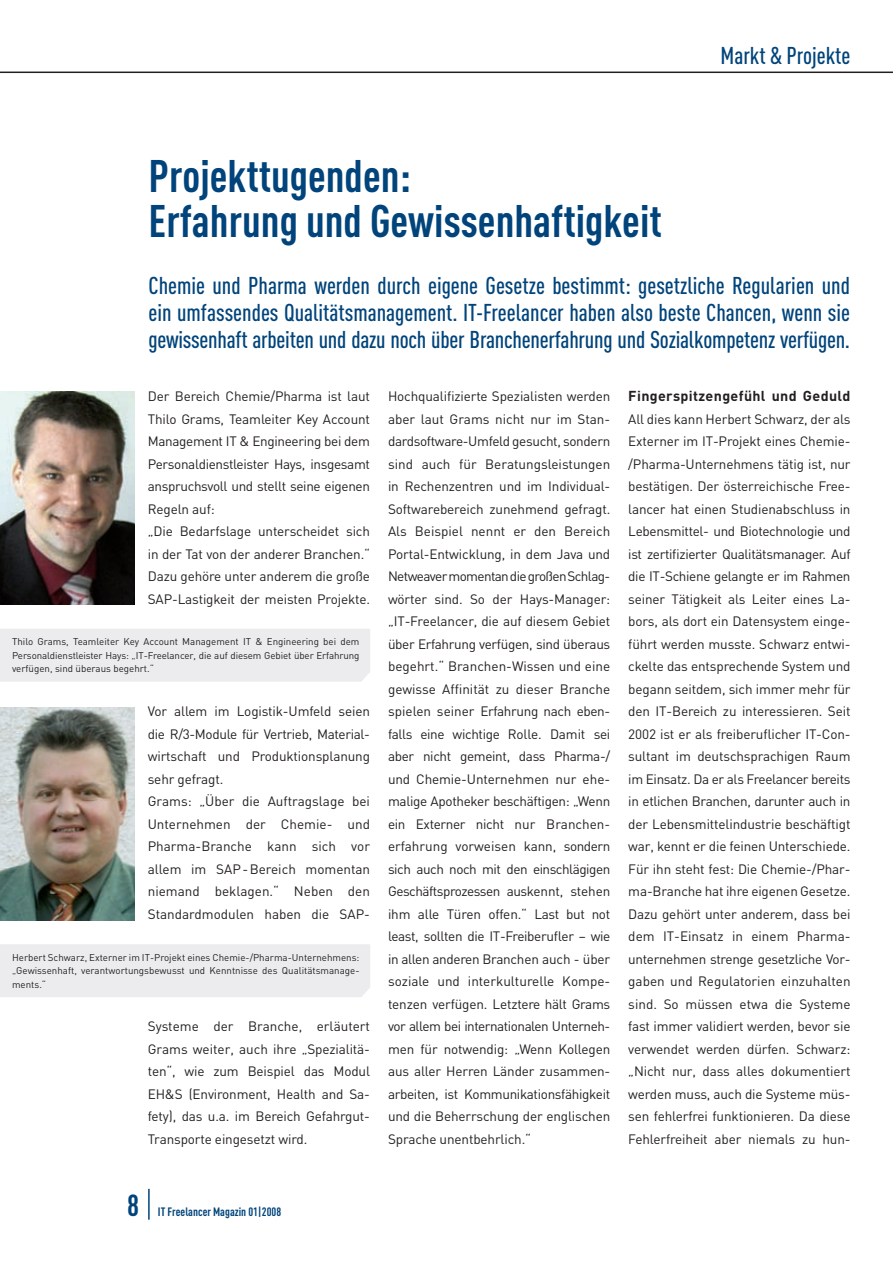
<style>
.page{position:relative;width:893px;height:1263px;background:#fff}
.page>*{position:absolute;margin:0;border:0;box-sizing:border-box;transform-origin:0 0}
.t1{font:700 45px/45px "DIN Cond";color:#00447b}
.t2{font:500 24px/27px "DIN Cond";letter-spacing:-.01em;color:#00447b;text-align:justify}
.t3{font:700 14.25px "DIN";letter-spacing:.025em;color:#231f20}
.t4{font:13.5px/22.5px "DIN";letter-spacing:-.01em;color:#231f20;text-align:justify}
.t5{font:700 12px "DIN Cond";color:#00447b}
.t6{font:9.75px/13.5px "DIN";color:#231f20;text-align:justify}
</style>
<div class="page">
<hr style="left:0;top:72px;width:893px;height:1px;background:#231f20">
<hr style="left:148px;top:1189px;width:2px;height:31px;background:#00447b">
<img style="left:0;top:392px;width:135px;height:213px">
<div style="left:0;top:629px;width:370px;height:53px;background:#ececee"></div>
<img style="left:0;top:708px;width:135px;height:212px">
<div style="left:0;top:944px;width:370px;height:53px;background:#ececee"></div>
<h2 class="t2" style="left:720px;top:42px;width:131px">Markt &amp; Projekte</h2>
<h1 class="t1" style="left:148px;top:152px;width:515px">Projekttugenden:<br>Erfahrung und Gewissenhaftigkeit</h1>
<p class="t2" style="left:148px;top:272px;width:703px">Chemie und Pharma werden durch eigene Gesetze bestimmt: gesetzliche Regularien und ein umfassendes Qualitätsmanagement. IT-Freelancer haben also beste Chancen, wenn sie gewissenhaft arbeiten und dazu noch über Branchenerfahrung und Sozialkompetenz verfügen.</p>
<p class="t4" style="left:148px;top:385px;width:224px;text-align:left">Der Bereich Chemie/Pharma ist laut Thilo Grams, Teamleiter Key Account Management IT &amp; Engineering bei dem Personaldienstleister Hays, insgesamt anspruchsvoll und stellt seine eigenen Regeln auf:<br>„Die Bedarfslage unterscheidet sich in der Tat von der anderer Branchen.“ Dazu gehöre unter anderem die große SAP-Lastigkeit der meisten Projekte.</p>
<p class="t6" style="left:12px;top:635px;width:349px">Thilo Grams, Teamleiter Key Account Management IT &amp; Engineering bei dem Personaldienstleister Hays: „IT-Freelancer, die auf diesem Gebiet über Erfahrung verfügen, sind überaus begehrt.“</p>
<p class="t4" style="left:148px;top:700px;width:224px;text-align:left">Vor allem im Logistik-Umfeld seien die R/3-Module für Vertrieb, Material&shy;wirtschaft und Produktionsplanung sehr gefragt.<br>Grams: „Über die Auftragslage bei<br>Unternehmen der Chemie- und<br>Pharma-Branche kann sich vor allem im SAP - Bereich momentan niemand beklagen.“ Neben den<br>Standardmodulen haben die SAP-</p>
<p class="t6" style="left:12px;top:950px;width:349px">Herbert Schwarz, Externer im IT-Projekt eines Chemie-/Pharma-Unternehmens: „Gewissenhaft, verantwortungsbewusst und Kenntnisse des Qualitätsmanage&shy;ments.“</p>
<p class="t4" style="left:148px;top:1015px;width:224px">Systeme der Branche, erläutert Grams weiter, auch ihre „Spezialitä&shy;ten“, wie zum Beispiel das Modul EH&amp;S (Environment, Health and Sa&shy;fety), das u.a. im Bereich Gefahrgut-Transporte eingesetzt wird.</p>
<p class="t4" style="left:388px;top:385px;width:224px">Hochqualifizierte Spezialisten werden aber laut Grams nicht nur im Stan&shy;dardsoftware-Umfeld gesucht, sondern sind auch für Beratungsleistungen in Rechenzentren und im Individual-Softwarebereich zunehmend gefragt.<br>Als Beispiel nennt er den Bereich Portal-Entwicklung, in dem Java und Netweaver momentan die großen Schlag&shy;wörter sind. So der Hays-Manager: „IT-Freelancer, die auf diesem Gebiet über Erfahrung verfügen, sind überaus begehrt.“ Branchen-Wissen und eine gewisse Affinität zu dieser Branche spielen seiner Erfahrung nach eben&shy;falls eine wichtige Rolle. Damit sei aber nicht gemeint, dass Pharma-/ und Chemie-Unternehmen nur ehe&shy;malige Apotheker beschäftigen: „Wenn ein Externer nicht nur Branchen&shy;erfahrung vorweisen kann, sondern sich auch noch mit den einschlägigen Geschäftsprozessen auskennt, stehen ihm alle Türen offen.“ Last but not least, sollten die IT-Freiberufler – wie in allen anderen Branchen auch - über soziale und interkulturelle Kompe&shy;tenzen verfügen. Letztere hält Grams vor allem bei internationalen Unterneh&shy;men für notwendig: „Wenn Kollegen aus aller Herren Länder zusammen&shy;arbeiten, ist Kommunikationsfähigkeit und die Beherrschung der englischen Sprache unentbehrlich.“</p>
<p class="t3" style="left:628px;top:387px;width:224px">Fingerspitzengefühl und Geduld</p>
<p class="t4" style="left:628px;top:407px;width:224px">All dies kann Herbert Schwarz, der als Externer im IT-Projekt eines Chemie-/Pharma-Unternehmens tätig ist, nur bestätigen. Der österreichische Free&shy;lancer hat einen Studienabschluss in Lebensmittel- und Biotechnologie und ist zertifizierter Qualitätsmanager. Auf die IT-Schiene gelangte er im Rahmen seiner Tätigkeit als Leiter eines La&shy;bors, als dort ein Datensystem einge&shy;führt werden musste. Schwarz entwi&shy;ckelte das entsprechende System und begann seitdem, sich immer mehr für den IT-Bereich zu interessieren. Seit 2002 ist er als freiberuflicher IT-Con&shy;sultant im deutschsprachigen Raum im Einsatz. Da er als Freelancer bereits in etlichen Branchen, darunter auch in der Lebensmittelindustrie beschäftigt war, kennt er die feinen Unterschiede.<br>Für ihn steht fest: Die Chemie-/Phar&shy;ma-Branche hat ihre eigenen Gesetze.<br>Dazu gehört unter anderem, dass bei dem IT-Einsatz in einem Pharma&shy;unternehmen strenge gesetzliche Vor&shy;gaben und Regulatorien einzuhalten sind. So müssen etwa die Systeme fast immer validiert werden, bevor sie verwendet werden dürfen. Schwarz: „Nicht nur, dass alles dokumentiert werden muss, auch die Systeme müs&shy;sen fehlerfrei funktionieren. Da diese Fehlerfreiheit aber niemals zu hun-</p>
<p class="t5" style="left:158px;top:1204px;width:125px">IT Freelancer Magazin 01|2008</p>
</div>
